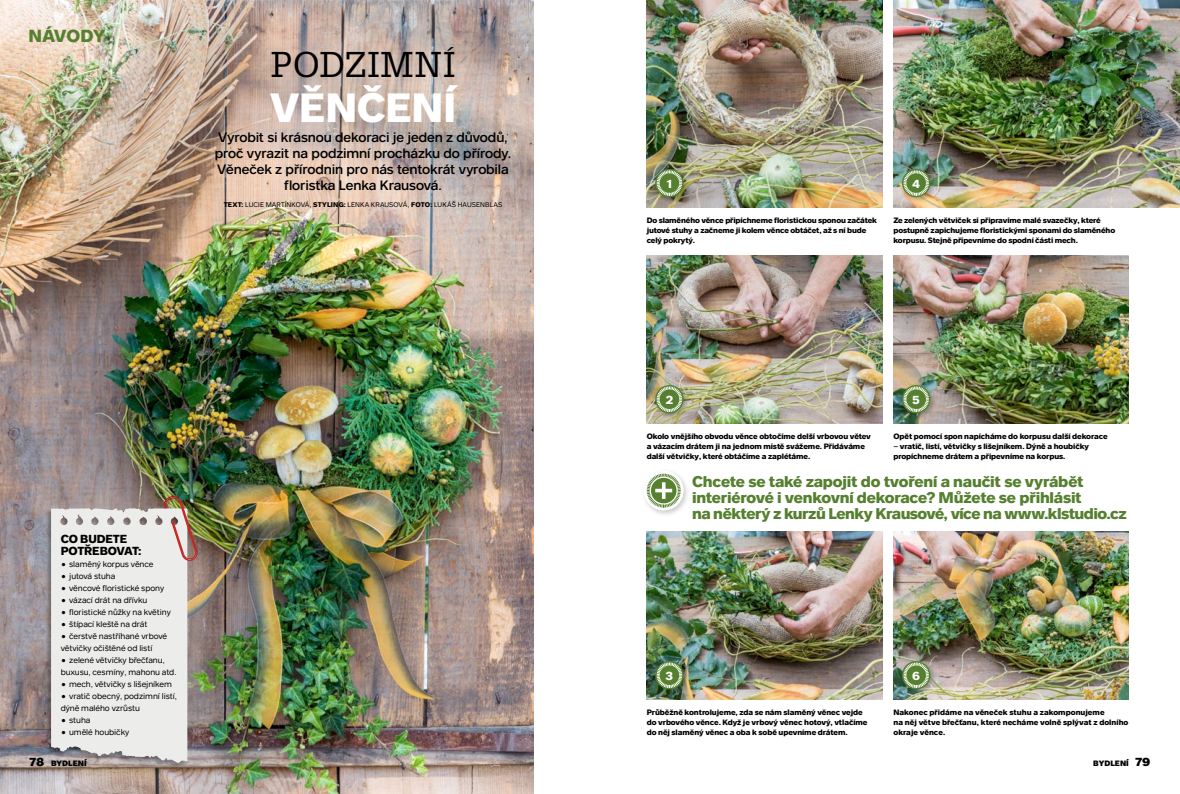
<style>
.page{position:relative;width:1180px;height:794px;background:#fff}
.page>*{position:absolute;margin:0;border:0;box-sizing:border-box;transform-origin:0 0}
.t1{font:700 42px "Aktion";color:#fff}
.t2{font:35px "Glypha CE";letter-spacing:.03em;color:#000}
.t3{font:700 18px "Aktion";color:#56802f}
.t4{font:700 16px/16px "Aktion";letter-spacing:-.025em;color:#56802f}
.t5{font:500 14px/16px "Aktion";letter-spacing:-.01em;color:#000;text-align:center}
.t6{font:700 12px/12px "Aktion";letter-spacing:-.015em;color:#000}
.t7{font:700 12px "Aktion";color:#fff}
.t8{font:8.5px/12px "Aktion";letter-spacing:-.01em;color:#000}
.t9{font:700 8px/10px "Aktion";letter-spacing:-.01em;color:#000}
.t10{font:900 8px "Aktion";color:#000}
.t11{font:7px "Aktion";letter-spacing:.015em;color:#000}
.s1{font-weight:700}
.s2{font-size:16px}
.s3{font-size:12px}
</style>
<div class="page">
<img style="left:0;top:0;width:533px;height:794px">
<div style="left:45px;top:508px;width:143px;height:261px;background:#000;opacity:.3"></div>
<div style="left:51px;top:508px;width:83px;height:248px;background:#ececeb"></div>
<img style="left:164px;top:496px;width:34px;height:65px">
<img style="left:646px;top:531px;width:236px;height:168px">
<img style="left:893px;top:531px;width:235px;height:168px">
<img style="left:646px;top:255px;width:236px;height:168px">
<img style="left:893px;top:255px;width:235px;height:168px">
<img style="left:646px;top:0;width:236px;height:207px">
<img style="left:893px;top:0;width:286px;height:207px">
<div style="left:652px;top:166px;width:38px;height:38px;background:#000;opacity:.3"></div>
<svg style="left:655px;top:169px;width:28px;height:28px"></svg>
<svg style="left:656px;top:170px;width:26px;height:26px"></svg>
<div style="left:652px;top:382px;width:38px;height:38px;background:#000;opacity:.3"></div>
<svg style="left:655px;top:385px;width:28px;height:28px"></svg>
<svg style="left:656px;top:386px;width:26px;height:26px"></svg>
<div style="left:652px;top:658px;width:38px;height:38px;background:#000;opacity:.3"></div>
<svg style="left:655px;top:661px;width:28px;height:28px"></svg>
<svg style="left:656px;top:662px;width:26px;height:26px"></svg>
<div style="left:898px;top:166px;width:39px;height:38px;background:#000;opacity:.3"></div>
<svg style="left:901px;top:169px;width:29px;height:28px"></svg>
<svg style="left:902px;top:170px;width:27px;height:26px"></svg>
<div style="left:898px;top:382px;width:39px;height:38px;background:#000;opacity:.3"></div>
<svg style="left:901px;top:385px;width:29px;height:28px"></svg>
<svg style="left:902px;top:386px;width:27px;height:26px"></svg>
<div style="left:898px;top:658px;width:39px;height:38px;background:#000;opacity:.3"></div>
<svg style="left:901px;top:661px;width:29px;height:28px"></svg>
<svg style="left:902px;top:662px;width:27px;height:26px"></svg>
<div style="left:640px;top:468px;width:50px;height:49px;background:#000;opacity:.2"></div>
<div style="left:643px;top:471px;width:40px;height:39px;background:#fff;border-radius:50%"></div>
<svg style="left:646px;top:473px;width:35px;height:35px"></svg>
<h3 class="t3" style="left:28px;top:25px;width:40px">návody</h3>
<h2 class="t2" style="left:271px;top:46px;width:186px">PODZIMNÍ</h2>
<h1 class="t1" style="left:270px;top:82px;width:188px">věnčení</h1>
<h3 class="t5" style="left:215px;top:129px;width:298px">Vyrobit si krásnou dekoraci je jeden z důvodů, proč vyrazit na podzimní procházku do přírody.<br>Věneček z přírodnin pro nás tentokrát vyrobila floristka Lenka Krausová.</h3>
<p class="t11" style="left:224px;top:200px;width:280px"><span class="s1">TEXT:</span> LUCIE MARTÍNKOVÁ, <span class="s1">STYLING:</span> LENKA KRAUSOVÁ, <span class="s1">FOTO:</span> LUKÁŠ HAUSENBLAS</p>
<h3 class="t6" style="left:61px;top:533px;width:82px">CO BUDETE<br>POTŘEBOVAT:</h3>
<p class="t8" style="left:61px;top:558px;width:94px"><span class="s2">•</span> slaměný korpus věnce</p>
<p class="t8" style="left:61px;top:570px;width:56px"><span class="s2">•</span> jutová stuha</p>
<p class="t8" style="left:61px;top:582px;width:105px"><span class="s2">•</span> věncové floristické spony</p>
<p class="t8" style="left:61px;top:594px;width:88px"><span class="s2">•</span> vázací drát na dřívku</p>
<p class="t8" style="left:61px;top:606px;width:112px"><span class="s2">•</span> floristické nůžky na květiny</p>
<p class="t8" style="left:61px;top:618px;width:88px"><span class="s2">•</span> štípací kleště na drát</p>
<p class="t8" style="left:61px;top:630px;width:108px"><span class="s2">•</span> čerstvě nastříhané vrbové větvičky očištěné od listí</p>
<p class="t8" style="left:61px;top:654px;width:117px"><span class="s2">•</span> zelené větvičky břečťanu, buxusu, cesmíny, mahonu atd.</p>
<p class="t8" style="left:61px;top:678px;width:113px"><span class="s2">•</span> mech, větvičky s lišejníkem</p>
<p class="t8" style="left:61px;top:690px;width:118px"><span class="s2">•</span> vratič obecný, podzimní listí, dýně malého vzrůstu</p>
<p class="t8" style="left:61px;top:714px;width:31px"><span class="s2">•</span> stuha</p>
<p class="t8" style="left:61px;top:726px;width:70px"><span class="s2">•</span> umělé houbičky</p>
<h3 class="t7" style="left:666px;top:176px;width:7px">1</h3>
<h3 class="t7" style="left:912px;top:176px;width:9px">4</h3>
<p class="t9" style="left:646px;top:215px;width:232px">Do slaměného věnce připíchneme floristickou sponou začátek jutové stuhy a začneme ji kolem věnce obtáčet, až s ní bude celý pokrytý.</p>
<p class="t9" style="left:893px;top:215px;width:223px">Ze zelených větviček si připravíme malé svazečky, které postupně zapichujeme floristickými sponami do slaměného korpusu. Stejně připevníme do spodní části mech.</p>
<h3 class="t7" style="left:665px;top:392px;width:9px">2</h3>
<h3 class="t7" style="left:912px;top:392px;width:9px">5</h3>
<p class="t9" style="left:646px;top:431px;width:226px">Okolo vnějšího obvodu věnce obtočíme delší vrbovou větev a vázacím drátem ji na jednom místě svážeme. Přidáváme další větvičky, které obtáčíme a zaplétáme.</p>
<p class="t9" style="left:893px;top:431px;width:216px">Opět pomocí spon napícháme do korpusu další dekorace</p>
<p class="t9" style="left:893px;top:441px;width:197px">– vratič, listí, větvičky s lišejníkem. Dýně a houbičky propíchneme drátem a připevníme na korpus.</p>
<h3 class="t4" style="left:692px;top:473px;width:436px">Chcete se také zapojit do tvoření a naučit se vyrábět interiérové i venkovní dekorace? Můžete se přihlásit<br>na některý z kurzů Lenky Krausové, více na www.klstudio.cz</h3>
<h3 class="t7" style="left:665px;top:668px;width:9px">3</h3>
<h3 class="t7" style="left:912px;top:668px;width:9px">6</h3>
<p class="t9" style="left:646px;top:707px;width:222px">Průběžně kontrolujeme, zda se nám slaměný věnec vejde do vrbového věnce. Když je vrbový věnec hotový, vtlačíme do něj slaměný věnec a oba k sobě upevníme drátem.</p>
<p class="t9" style="left:893px;top:707px;width:236px">Nakonec přidáme na věneček stuhu a zakomponujeme<br>na něj větve břečťanu, které necháme volně splývat z dolního okraje věnce.</p>
<p class="t10" style="left:30px;top:758px;width:59px"><span class="s3">78</span> BYDLENÍ</p>
<p class="t10" style="left:1092px;top:758px;width:59px">BYDLENÍ <span class="s3">79</span></p>
</div>
